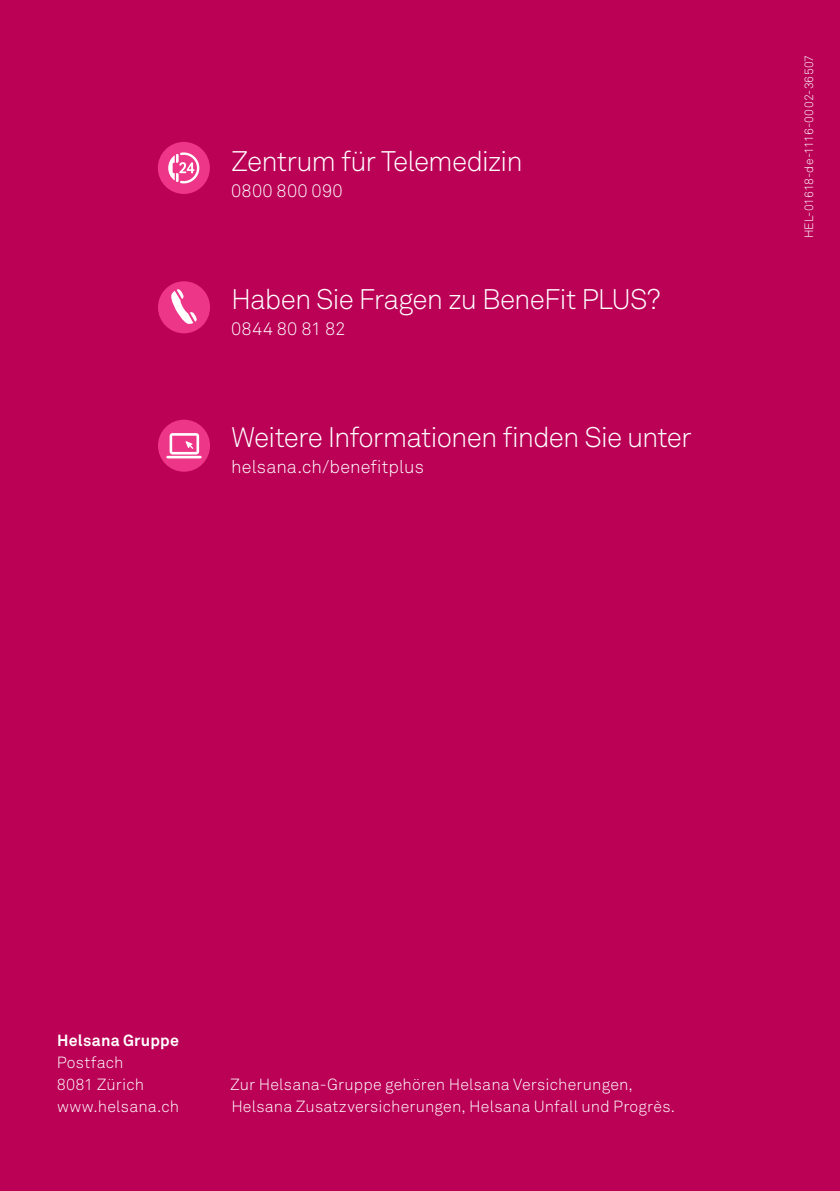
<style>
.page{position:relative;width:840px;height:1191px;background:#fff}
.page>*{position:absolute;margin:0;border:0;box-sizing:border-box;transform-origin:0 0}
.t1{font:28px "Akkurat Light Office";letter-spacing:-.035em;color:#fff}
.t2{font:18px "Akkurat Light Office";letter-spacing:.005em;color:#fff}
._14_Adresse___Absend{font:16px "Akkurat Light Office";letter-spacing:.01em;color:#fff}
._14_Adresse___Absend-2{font:700 16px "Akkurat Office";letter-spacing:.015em;color:#fff}
._05_Kleingedrucktes{font:12px "Akkurat Light Office";letter-spacing:.005em;color:#fff}
</style>
<div class="page">
<div style="left:0;top:0;width:839px;height:1191px;background:#ba0156"></div>
<div style="left:158px;top:281px;width:52px;height:52px;background:#ee3689;border-radius:50%"></div>
<svg style="left:171px;top:289px;width:26px;height:35px"></svg>
<div style="left:158px;top:420px;width:52px;height:52px;background:#ee3689;border-radius:50%"></div>
<hr style="left:166px;top:456px;width:35px;height:2px;background:#fff">
<svg style="left:169px;top:433px;width:30px;height:21px"></svg>
<svg style="left:158px;top:142px;width:52px;height:52px"></svg>
<p class="t1" style="left:231px;top:145px;width:293px">Zentrum für Telemedizin</p>
<p class="t2" style="left:231px;top:180px;width:113px">0800 800 090</p>
<p class="t1" style="left:231px;top:283px;width:430px">Haben Sie Fragen zu BeneFit PLUS?</p>
<p class="t2" style="left:231px;top:318px;width:116px">0844 80 81 82</p>
<p class="t1" style="left:231px;top:421px;width:461px">Weitere Informationen finden Sie unter</p>
<p class="t2" style="left:231px;top:456px;width:194px">helsana.ch/benefitplus</p>
<p class="_05_Kleingedrucktes" style="left:801px;top:238px;width:185px;rotate:-90deg">HEL-01618-de-1116-0002-36507</p>
<p class="_14_Adresse___Absend-2" style="left:57px;top:1030px;width:123px">Helsana Gruppe</p>
<p class="_14_Adresse___Absend" style="left:57px;top:1052px;width:68px">Postfach</p>
<p class="_14_Adresse___Absend" style="left:57px;top:1074px;width:89px">8081 Zürich</p>
<p class="_14_Adresse___Absend" style="left:57px;top:1096px;width:124px">www.helsana.ch</p>
<p class="_14_Adresse___Absend" style="left:230px;top:1074px;width:404px">Zur Helsana-Gruppe gehören Helsana Versicherungen,</p>
<p class="_14_Adresse___Absend" style="left:231px;top:1096px;width:445px">Helsana Zusatzversicherungen, Helsana Unfall und Progrès.</p>
</div>
